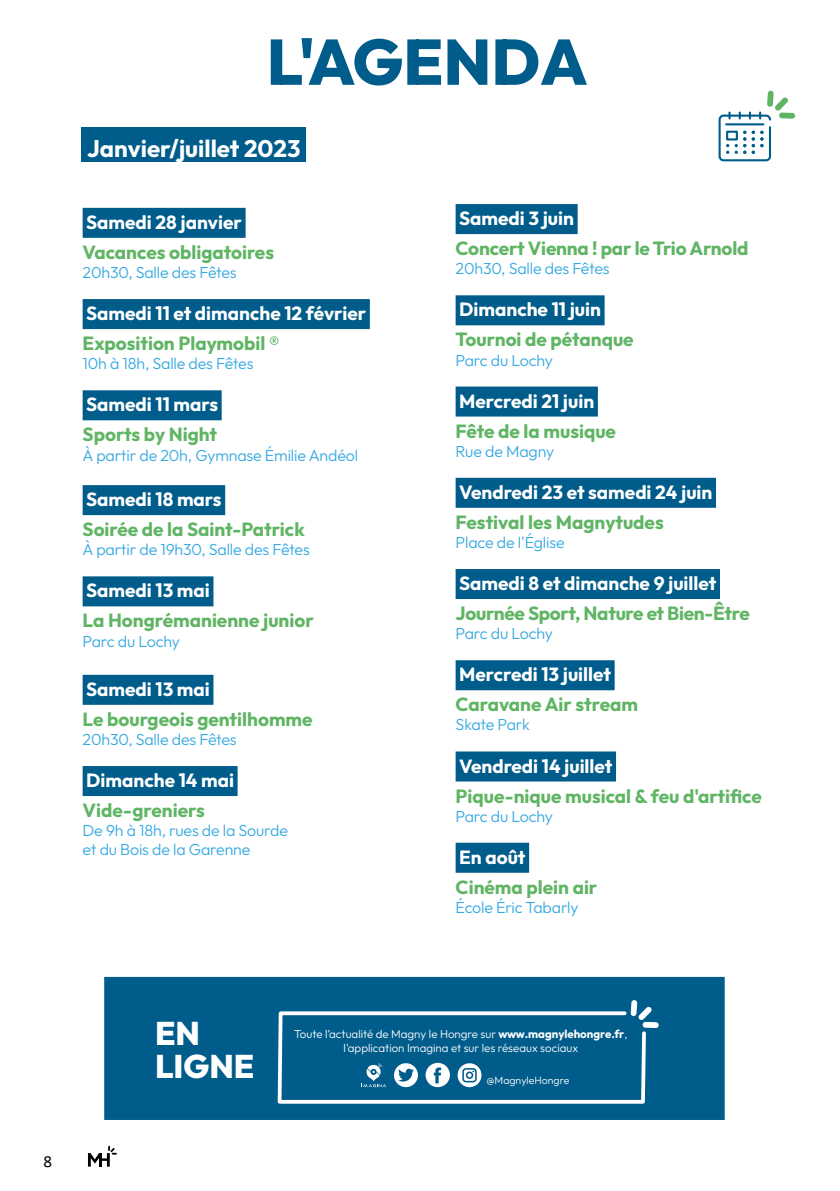
<style>
.page{position:relative;width:840px;height:1191px;background:#fff}
.page>*{position:absolute;margin:0;border:0;box-sizing:border-box;transform-origin:0 0}
.t1{font:800 64px "Outfit";color:#005c8a}
.t2{font:800 32.6px "Outfit";color:#fff}
.t3{font:700 24px "Outfit";color:#fff}
.t4{font:700 19px "Outfit";color:#60b565}
.t5{font:700 19px "Outfit";color:#fff}
.t6{font:17px "Calibri";color:#000}
.t7{font:300 16px/19.2px "Outfit";letter-spacing:-.01em;color:#36a9e1}
.t8{font:300 11.6px "Outfit";color:#fff}
.t9{font:300 10.6px "Outfit";color:#fff}
.s1{font-weight:700}
</style>
<div class="page">
<svg style="left:88px;top:1145px;width:29px;height:21px"></svg>
<div style="left:83px;top:208px;width:162px;height:30px;background:#005c8a"></div>
<div style="left:83px;top:299px;width:286px;height:30px;background:#005c8a"></div>
<div style="left:83px;top:390px;width:138px;height:30px;background:#005c8a"></div>
<div style="left:83px;top:485px;width:142px;height:30px;background:#005c8a"></div>
<div style="left:83px;top:576px;width:130px;height:30px;background:#005c8a"></div>
<div style="left:83px;top:675px;width:130px;height:30px;background:#005c8a"></div>
<div style="left:83px;top:766px;width:154px;height:30px;background:#005c8a"></div>
<div style="left:455px;top:204px;width:122px;height:30px;background:#005c8a"></div>
<div style="left:455px;top:295px;width:149px;height:30px;background:#005c8a"></div>
<div style="left:455px;top:386px;width:142px;height:30px;background:#005c8a"></div>
<div style="left:455px;top:478px;width:260px;height:30px;background:#005c8a"></div>
<div style="left:455px;top:569px;width:264px;height:30px;background:#005c8a"></div>
<div style="left:455px;top:660px;width:159px;height:30px;background:#005c8a"></div>
<div style="left:455px;top:751px;width:160px;height:30px;background:#005c8a"></div>
<div style="left:455px;top:842px;width:74px;height:30px;background:#005c8a"></div>
<div style="left:81px;top:128px;width:225px;height:34px;background:#005c8a"></div>
<div style="left:104px;top:977px;width:620px;height:143px;background:#005c8a;border:2px solid #045c8b"></div>
<div style="left:718px;top:115px;width:52px;height:46px;border:2px solid #005c8a;border-radius:4px"></div>
<svg style="left:766px;top:91px;width:28px;height:28px"></svg>
<svg style="left:726px;top:131px;width:37px;height:23px"></svg>
<hr style="left:725px;top:123px;width:38px;height:2px;background:#005c8a">
<svg style="left:728px;top:112px;width:2px;height:6px"></svg>
<svg style="left:738px;top:112px;width:2px;height:6px"></svg>
<svg style="left:748px;top:112px;width:2px;height:6px"></svg>
<svg style="left:277px;top:1000px;width:381px;height:104px"></svg>
<h1 class="t1" style="left:266px;top:26px;width:322px">L'AGENDA</h1>
<p class="t3" style="left:87px;top:134px;width:215px">Janvier/juillet 2023</p>
<p class="t5" style="left:86px;top:211px;width:157px">Samedi 28 janvier</p>
<p class="t4" style="left:83px;top:241px;width:193px">Vacances obligatoires</p>
<p class="t7" style="left:83px;top:263px;width:155px">20h30, Salle des Fêtes</p>
<p class="t5" style="left:86px;top:302px;width:281px">Samedi 11 et dimanche 12 février</p>
<p class="t4" style="left:83px;top:332px;width:198px">Exposition Playmobil ®</p>
<p class="t7" style="left:83px;top:354px;width:172px">10h à 18h, Salle des Fêtes</p>
<p class="t5" style="left:86px;top:394px;width:133px">Samedi 11 mars</p>
<p class="t4" style="left:83px;top:424px;width:136px">Sports by Night</p>
<p class="t7" style="left:83px;top:445px;width:277px">À partir de 20h, Gymnase Émilie Andéol</p>
<p class="t5" style="left:86px;top:488px;width:137px">Samedi 18 mars</p>
<p class="t4" style="left:83px;top:518px;width:223px">Soirée de la Saint-Patrick</p>
<p class="t7" style="left:83px;top:540px;width:228px">À partir de 19h30, Salle des Fêtes</p>
<p class="t5" style="left:86px;top:580px;width:125px">Samedi 13 mai</p>
<p class="t4" style="left:83px;top:610px;width:232px">La Hongrémanienne junior</p>
<p class="t7" style="left:83px;top:631px;width:99px">Parc du Lochy</p>
<p class="t5" style="left:86px;top:678px;width:125px">Samedi 13 mai</p>
<p class="t4" style="left:83px;top:708px;width:231px">Le bourgeois gentilhomme</p>
<p class="t7" style="left:83px;top:729px;width:155px">20h30, Salle des Fêtes</p>
<p class="t5" style="left:86px;top:769px;width:149px">Dimanche 14 mai</p>
<p class="t4" style="left:83px;top:799px;width:123px">Vide-greniers</p>
<p class="t7" style="left:83px;top:821px;width:207px">De 9h à 18h, rues de la Sourde et du Bois de la Garenne</p>
<p class="t5" style="left:459px;top:208px;width:116px">Samedi 3 juin</p>
<p class="t4" style="left:455px;top:238px;width:294px">Concert Vienna ! par le Trio Arnold</p>
<p class="t7" style="left:455px;top:259px;width:155px">20h30, Salle des Fêtes</p>
<p class="t5" style="left:459px;top:299px;width:143px">Dimanche 11 juin</p>
<p class="t4" style="left:455px;top:329px;width:179px">Tournoi de pétanque</p>
<p class="t7" style="left:455px;top:350px;width:99px">Parc du Lochy</p>
<p class="t5" style="left:459px;top:390px;width:136px">Mercredi 21 juin</p>
<p class="t4" style="left:455px;top:420px;width:162px">Fête de la musique</p>
<p class="t7" style="left:455px;top:441px;width:100px">Rue de Magny</p>
<p class="t5" style="left:459px;top:481px;width:254px">Vendredi 23 et samedi 24 juin</p>
<p class="t4" style="left:455px;top:511px;width:209px">Festival les Magnytudes</p>
<p class="t7" style="left:455px;top:533px;width:110px">Place de l'Église</p>
<p class="t5" style="left:459px;top:572px;width:258px">Samedi 8 et dimanche 9 juillet</p>
<p class="t4" style="left:455px;top:602px;width:295px">Journée Sport, Nature et Bien-Être</p>
<p class="t7" style="left:455px;top:624px;width:99px">Parc du Lochy</p>
<p class="t5" style="left:459px;top:664px;width:153px">Mercredi 13 juillet</p>
<p class="t4" style="left:455px;top:694px;width:184px">Caravane Air stream</p>
<p class="t7" style="left:455px;top:715px;width:76px">Skate Park</p>
<p class="t5" style="left:459px;top:755px;width:155px">Vendredi 14 juillet</p>
<p class="t4" style="left:455px;top:785px;width:307px">Pique-nique musical &amp; feu d'artifice</p>
<p class="t7" style="left:455px;top:806px;width:99px">Parc du Lochy</p>
<p class="t5" style="left:459px;top:846px;width:68px">En août</p>
<p class="t4" style="left:455px;top:876px;width:143px">Cinéma plein air</p>
<p class="t7" style="left:455px;top:897px;width:124px">École Éric Tabarly</p>
<p class="t6" style="left:44px;top:1149px;width:10px">8</p>
<h2 class="t2" style="left:155px;top:1015px;width:46px">EN</h2>
<h2 class="t2" style="left:155px;top:1048px;width:101px">LIGNE</h2>
<p class="t8" style="left:294px;top:1027px;width:334px">Toute l’actualité de Magny le Hongre sur <span class="s1">www.magnylehongre.fr</span>,</p>
<p class="t8" style="left:343px;top:1040px;width:236px">l'application Imagina et sur les réseaux sociaux</p>
<p class="t9" style="left:486px;top:1073px;width:84px">@MagnyleHongre</p>
</div>
